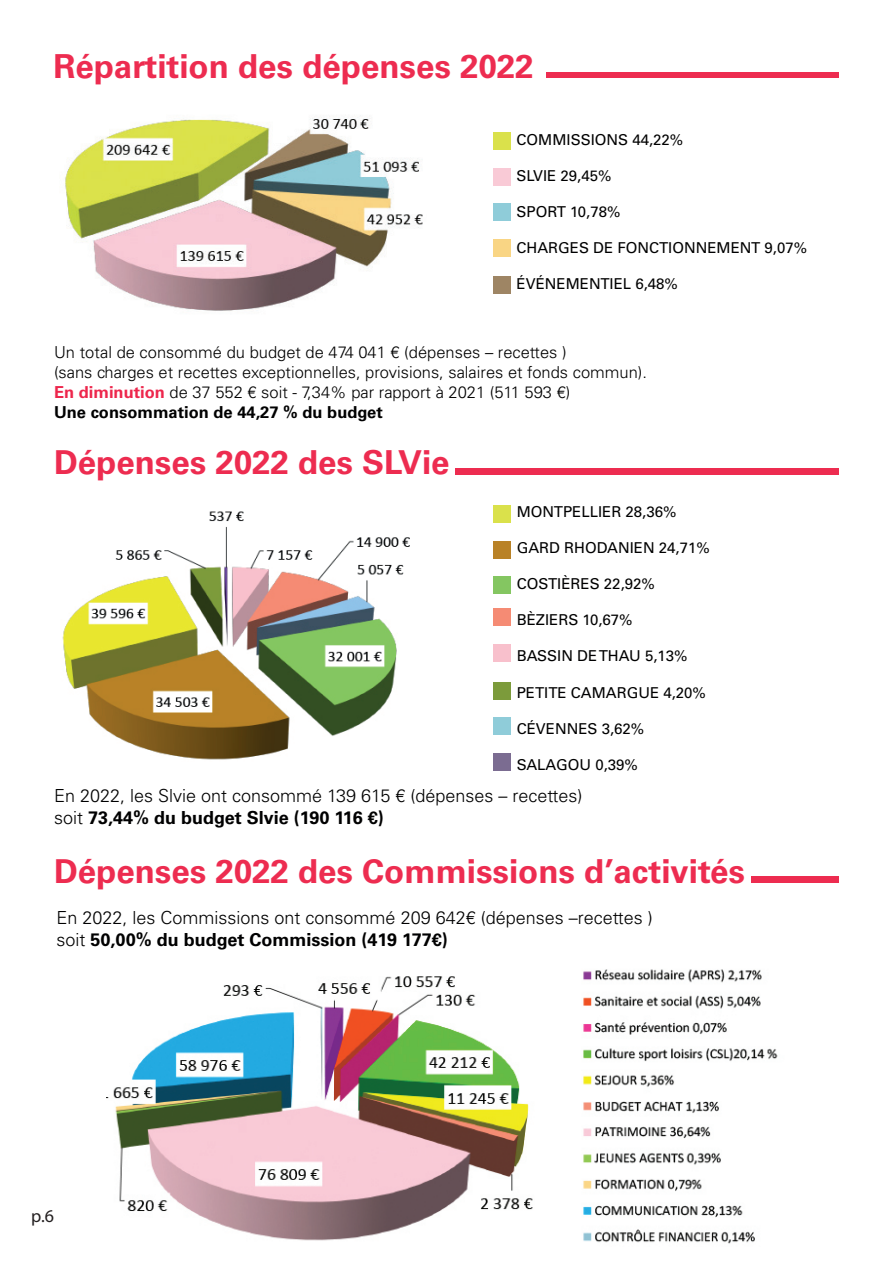
<style>
.page{position:relative;width:893px;height:1263px;background:#fff}
.page>*{position:absolute;margin:0;border:0;box-sizing:border-box;transform-origin:0 0}
.t1{font:700 33px "Univers LT Std";color:#ed2c50}
.t2{font:300 18px/21.6px "Univers LT Std";color:#000001}
.t3{font:18px "Myriad Pro";color:#231f20}
.t4{font:300 16.5px/19.8px "Univers LT Std";color:#000001}
.t5{font:15px "Univers LT Std";color:#000001}
.s1{font-weight:700;color:#ed264c}
.s2{font-weight:700}
</style>
<div class="page">
<img style="left:65px;top:115px;width:358px;height:196px">
<img style="left:107px;top:969px;width:671px;height:275px">
<div style="left:493px;top:133px;width:17px;height:17px;background:#dae14b"></div>
<div style="left:493px;top:169px;width:17px;height:17px;background:#f9cad6"></div>
<div style="left:493px;top:203px;width:17px;height:17px;background:#8fccd9"></div>
<div style="left:493px;top:239px;width:17px;height:17px;background:#f9d584"></div>
<div style="left:493px;top:276px;width:17px;height:18px;background:#9e8564"></div>
<img style="left:62px;top:511px;width:348px;height:249px">
<div style="left:493px;top:505px;width:17px;height:17px;background:#dae14b"></div>
<div style="left:493px;top:541px;width:17px;height:17px;background:#b98227"></div>
<div style="left:493px;top:576px;width:17px;height:17px;background:#84c661"></div>
<div style="left:493px;top:609px;width:17px;height:17px;background:#f58b74"></div>
<div style="left:493px;top:645px;width:18px;height:17px;background:#f8c0cc"></div>
<div style="left:493px;top:682px;width:18px;height:17px;background:#7c9b3b"></div>
<div style="left:493px;top:717px;width:17px;height:17px;background:#8fccd9"></div>
<div style="left:493px;top:753px;width:18px;height:17px;background:#7b6c91"></div>
<div style="left:455px;top:468px;width:384px;height:6px;background:#ed2c50"></div>
<div style="left:547px;top:72px;width:292px;height:6px;background:#ed2c50"></div>
<div style="left:751px;top:876px;width:88px;height:6px;background:#ed2c50"></div>
<h1 class="t1" style="left:53px;top:47px;width:482px">Répartition des dépenses 2022</h1>
<p class="t5" style="left:517px;top:131px;width:168px">COMMISSIONS 44,22%</p>
<p class="t5" style="left:517px;top:167px;width:96px">SLVIE 29,45%</p>
<p class="t5" style="left:517px;top:203px;width:105px">SPORT 10,78%</p>
<p class="t5" style="left:517px;top:239px;width:292px">CHARGES DE FONCTIONNEMENT 9,07%</p>
<p class="t5" style="left:517px;top:275px;width:163px">ÉVÉNEMENTIEL 6,48%</p>
<p class="t4" style="left:54px;top:343px;width:595px">Un total de consommé du budget de 474 041 € (dépenses – recettes )<br>(sans charges et recettes exceptionnelles, provisions, salaires et fonds commun).<br><span class="s1">En diminution</span> de 37 552 € soit - 7,34% par rapport à 2021 (511 593 €)<br><span class="s2">Une consommation de 44,27 % du budget</span></p>
<h1 class="t1" style="left:54px;top:443px;width:397px">Dépenses 2022 des SLVie</h1>
<p class="t5" style="left:517px;top:503px;width:161px">MONTPELLIER 28,36%</p>
<p class="t5" style="left:517px;top:539px;width:195px">GARD RHODANIEN 24,71%</p>
<p class="t5" style="left:517px;top:575px;width:140px">COSTIÈRES 22,92%</p>
<p class="t5" style="left:517px;top:611px;width:117px">BÈZIERS 10,67%</p>
<p class="t5" style="left:517px;top:647px;width:172px">BASSIN DE THAU 5,13%</p>
<p class="t5" style="left:517px;top:683px;width:191px">PETITE CAMARGUE 4,20%</p>
<p class="t5" style="left:517px;top:719px;width:129px">CÉVENNES 3,62%</p>
<p class="t5" style="left:517px;top:755px;width:123px">SALAGOU 0,39%</p>
<p class="t2" style="left:54px;top:785px;width:530px">En 2022, les Slvie ont consommé 139 615 € (dépenses – recettes) soit <span class="s2">73,44% du budget Slvie (190 116 €)</span></p>
<h1 class="t1" style="left:54px;top:851px;width:693px">Dépenses 2022 des Commissions d’activités</h1>
<p class="t2" style="left:56px;top:907px;width:598px">En 2022, les Commissions ont consommé 209 642€ (dépenses –recettes ) soit <span class="s2">50,00% du budget Commission (419 177€)</span></p>
<p class="t3" style="left:31px;top:1205px;width:24px">p.6</p>
</div>
